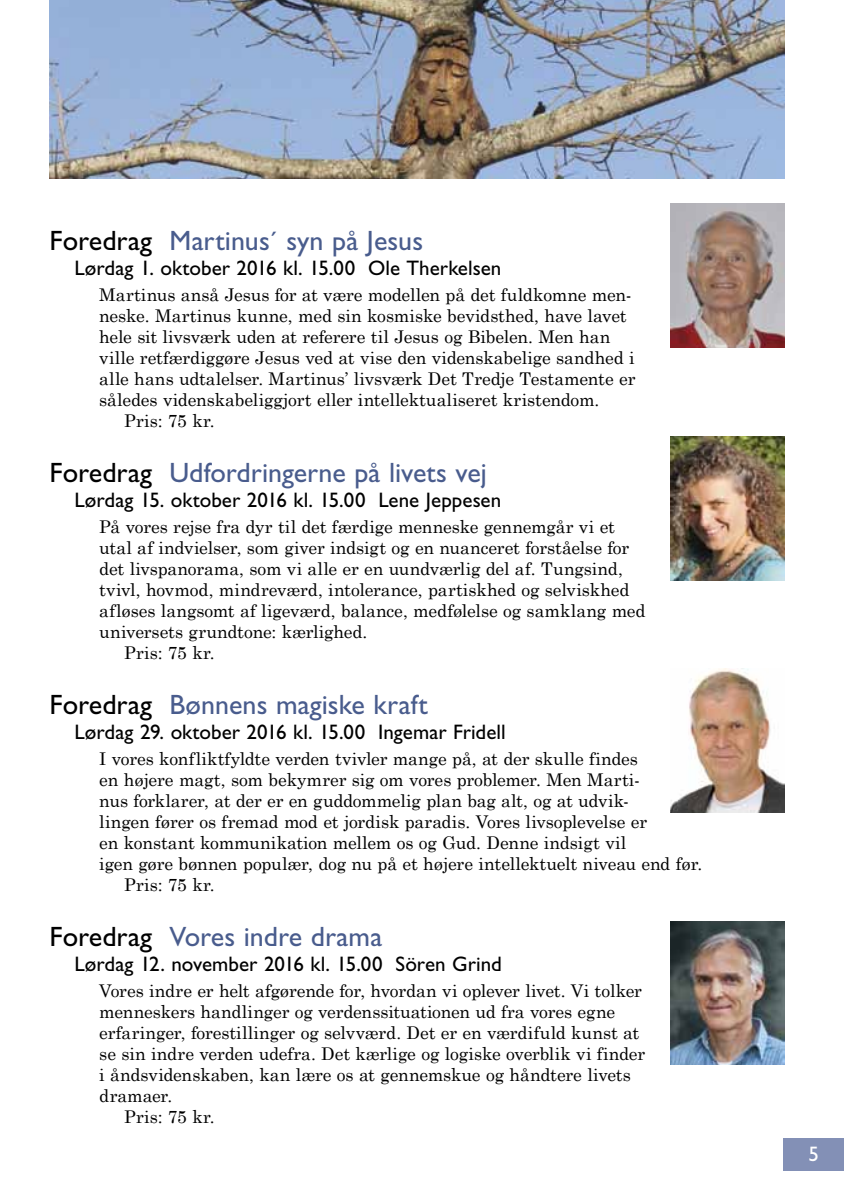
<style>
.page{position:relative;width:844px;height:1191px;background:#fff}
.page>*{position:absolute;margin:0;border:0;box-sizing:border-box;transform-origin:0 0}
.t1{font:28px "Gill Sans";color:#495c8d}
.t2{font:21px "Gill Sans";letter-spacing:.005em;color:#000}
.t3{font:21px "Gill Sans";color:#fff}
.t4{font:17.5px "Century Schoolbook";letter-spacing:-.01em;color:#000}
.s1{color:#000}
</style>
<div class="page">
<div style="left:782px;top:1138px;width:61px;height:33px;background:#8390b6"></div>
<img style="left:670px;top:203px;width:114px;height:144px">
<img style="left:670px;top:437px;width:114px;height:143px">
<img style="left:670px;top:669px;width:114px;height:143px">
<img style="left:670px;top:921px;width:114px;height:144px">
<img style="left:50px;top:0;width:734px;height:179px">
<h1 class="t1" style="left:50px;top:224px;width:375px"><span class="s1">Foredrag</span> Martinus´ syn på Jesus</h1>
<p class="t2" style="left:74px;top:256px;width:428px">Lørdag 1. oktober 2016 kl. 15.00 Ole Therkelsen</p>
<p class="t4" style="left:99px;top:280px;width:533px">Martinus anså Jesus for at være modellen på det fuldkomne men-</p>
<p class="t4" style="left:99px;top:301px;width:528px">neske. Martinus kunne, med sin kosmiske bevidsthed, have lavet</p>
<p class="t4" style="left:99px;top:322px;width:512px">hele sit livsværk uden at referere til Jesus og Bibelen. Men han</p>
<p class="t4" style="left:99px;top:343px;width:536px">ville retfærdiggøre Jesus ved at vise den videnskabelige sandhed i</p>
<p class="t4" style="left:99px;top:364px;width:537px">alle hans udtalelser. Martinus’ livsværk Det Tredje Testamente er</p>
<p class="t4" style="left:99px;top:385px;width:501px">således videnskabeliggjort eller intellektualiseret kristendom.</p>
<p class="t4" style="left:124px;top:406px;width:92px">Pris: 75 kr.</p>
<h1 class="t1" style="left:50px;top:456px;width:439px"><span class="s1">Foredrag</span> Udfordringerne på livets vej</h1>
<p class="t2" style="left:74px;top:488px;width:428px">Lørdag 15. oktober 2016 kl. 15.00 Lene Jeppesen</p>
<p class="t4" style="left:99px;top:512px;width:517px">På vores rejse fra dyr til det færdige menneske gennemgår vi et</p>
<p class="t4" style="left:99px;top:533px;width:531px">utal af indvielser, som giver indsigt og en nuanceret forståelse for</p>
<p class="t4" style="left:99px;top:554px;width:525px">det livspanorama, som vi alle er en uundværlig del af. Tungsind,</p>
<p class="t4" style="left:99px;top:575px;width:531px">tvivl, hovmod, mindreværd, intolerance, partiskhed og selviskhed</p>
<p class="t4" style="left:99px;top:596px;width:547px">afløses langsomt af ligeværd, balance, medfølelse og samklang med</p>
<p class="t4" style="left:99px;top:617px;width:269px">universets grundtone: kærlighed.</p>
<p class="t4" style="left:124px;top:638px;width:92px">Pris: 75 kr.</p>
<h1 class="t1" style="left:50px;top:688px;width:379px"><span class="s1">Foredrag</span> Bønnens magiske kraft</h1>
<p class="t2" style="left:74px;top:720px;width:432px">Lørdag 29. oktober 2016 kl. 15.00 Ingemar Fridell</p>
<p class="t4" style="left:99px;top:744px;width:540px">I vores konfliktfyldte verden tvivler mange på, at der skulle findes</p>
<p class="t4" style="left:99px;top:765px;width:542px">en højere magt, som bekymrer sig om vores problemer. Men Marti-</p>
<p class="t4" style="left:99px;top:786px;width:531px">nus forklarer, at der er en guddommelig plan bag alt, og at udvik-</p>
<p class="t4" style="left:99px;top:807px;width:549px">lingen fører os fremad mod et jordisk paradis. Vores livsoplevelse er</p>
<p class="t4" style="left:99px;top:828px;width:528px">en konstant kommunikation mellem os og Gud. Denne indsigt vil</p>
<p class="t4" style="left:99px;top:849px;width:604px">igen gøre bønnen populær, dog nu på et højere intellektuelt niveau end før.</p>
<p class="t4" style="left:124px;top:870px;width:92px">Pris: 75 kr.</p>
<h1 class="t1" style="left:50px;top:920px;width:334px"><span class="s1">Foredrag</span> Vores indre drama</h1>
<p class="t2" style="left:74px;top:951px;width:429px">Lørdag 12. november 2016 kl. 15.00 Sören Grind</p>
<p class="t4" style="left:99px;top:975px;width:544px">Vores indre er helt afgørende for, hvordan vi oplever livet. Vi tolker</p>
<p class="t4" style="left:99px;top:996px;width:517px">menneskers handlinger og verdenssituationen ud fra vores egne</p>
<p class="t4" style="left:99px;top:1017px;width:541px">erfaringer, forestillinger og selvværd. Det er en værdifuld kunst at</p>
<p class="t4" style="left:99px;top:1038px;width:547px">se sin indre verden udefra. Det kærlige og logiske overblik vi finder</p>
<p class="t4" style="left:99px;top:1059px;width:533px">i åndsvidenskaben, kan lære os at gennemskue og håndtere livets</p>
<p class="t4" style="left:99px;top:1080px;width:74px">dramaer.</p>
<p class="t4" style="left:124px;top:1101px;width:92px">Pris: 75 kr.</p>
<p class="t3" style="left:808px;top:1141px;width:12px">5</p>
</div>
